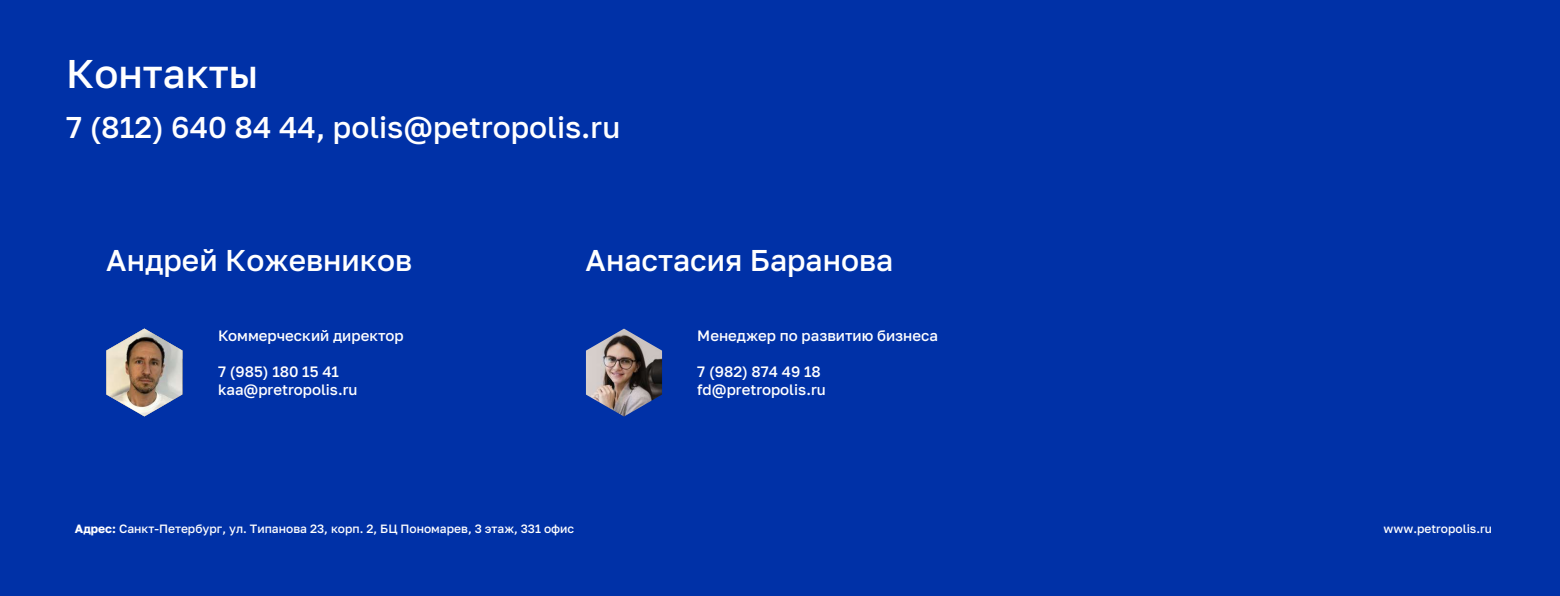
<style>
.page{position:relative;width:1560px;height:596px;background:#fff}
.page>*{position:absolute;margin:0;border:0;box-sizing:border-box;transform-origin:0 0}
.t1{font:500 40px "Golos Text";color:#fff}
.t2{font:500 30px "Golos Text";color:#fff}
.t3{font:500 15px/18px "Golos Text";color:#fff}
.t4{font:500 12px "Golos Text";color:#fff}
.s1{font-weight:700}
</style>
<div class="page">
<div style="left:0;top:0;width:1559px;height:595px;background:#0031a7"></div>
<img style="left:106px;top:328px;width:76px;height:88px">
<img style="left:586px;top:328px;width:76px;height:88px">
<h1 class="t1" style="left:66px;top:49px;width:194px">Контакты</h1>
<h2 class="t2" style="left:66px;top:109px;width:555px">7 (812) 640 84 44, polis@petropolis.ru</h2>
<h2 class="t2" style="left:106px;top:242px;width:307px">Андрей Кожевников</h2>
<p class="t3" style="left:218px;top:326px;width:187px">Коммерческий директор</p>
<p class="t3" style="left:218px;top:362px;width:141px">7 (985) 180 15 41 kaa@pretropolis.ru</p>
<h2 class="t2" style="left:585px;top:242px;width:309px">Анастасия Баранова</h2>
<p class="t3" style="left:697px;top:326px;width:242px">Менеджер по развитию бизнеса</p>
<p class="t3" style="left:697px;top:362px;width:130px">7 (982) 874 49 18 fd@pretropolis.ru</p>
<p class="t4" style="left:75px;top:520px;width:501px"><span class="s1">Адрес:</span> Санкт-Петербург, ул. Типанова 23, корп. 2, БЦ Пономарев, 3 этаж, 331 офис</p>
<p class="t4" style="left:1383px;top:520px;width:110px">www.petropolis.ru</p>
</div>
